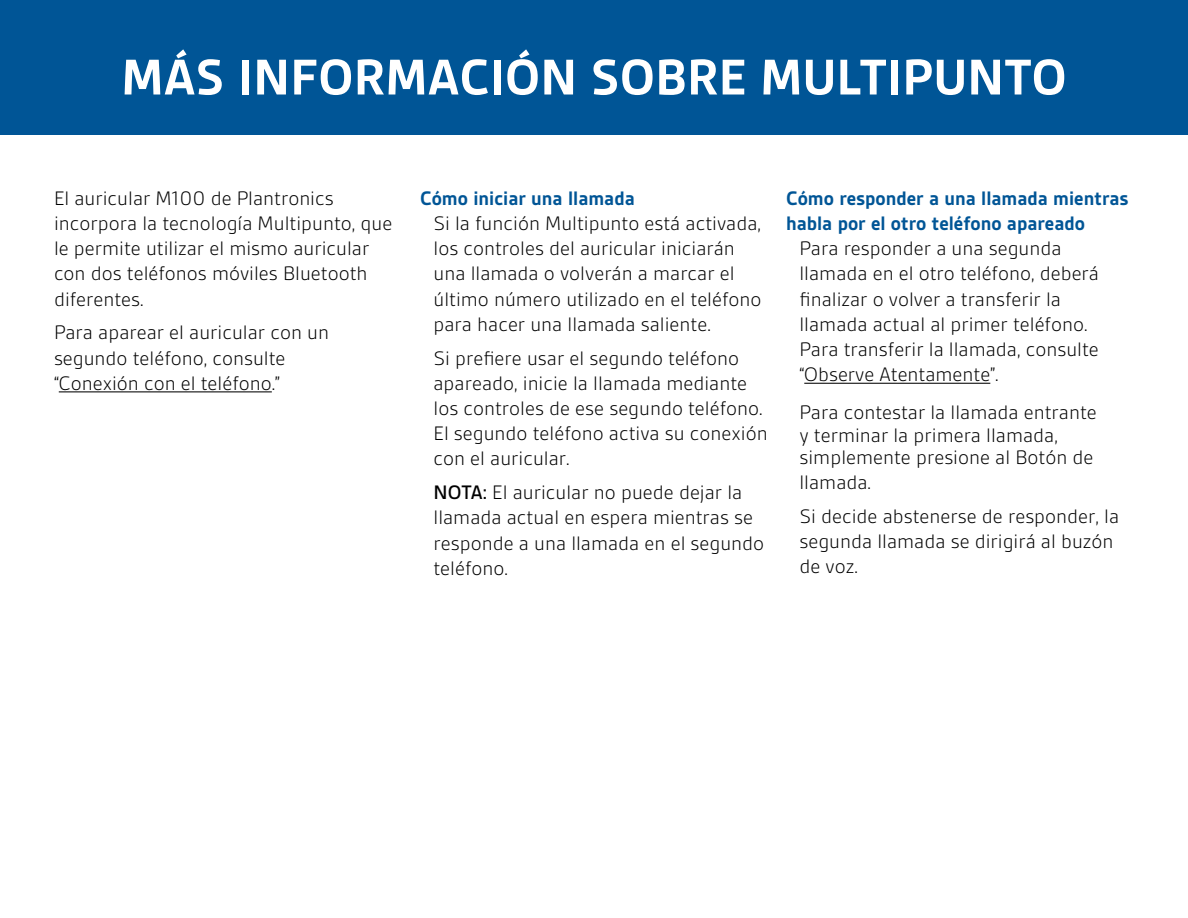
<style>
.page{position:relative;width:1188px;height:918px;background:#fff}
.page>*{position:absolute;margin:0;border:0;box-sizing:border-box;transform-origin:0 0}
.t1{font:700 54px "Gesta";color:#fff}
.t2{font:300 21px/25.2px "Gesta";color:#000}
.t3{font:700 21px/25.2px "Gesta";color:#005596}
.s1{font-weight:500}
</style>
<div class="page">
<div style="left:0;top:0;width:1188px;height:135px;background:#005596"></div>
<hr style="left:59px;top:391px;width:213px;height:1px;background:#000">
<hr style="left:804px;top:383px;width:186px;height:1px;background:#000">
<h1 class="t1" style="left:121px;top:49px;width:947px">MÁS INFORMACIÓN SOBRE MULTIPUNTO</h1>
<p class="t2" style="left:54px;top:186px;width:340px">El auricular M100 de Plantronics incorpora la tecnología Multipunto, que le permite utilizar el mismo auricular con dos teléfonos móviles Bluetooth diferentes.</p>
<p class="t2" style="left:54px;top:320px;width:277px">Para aparear el auricular con un segundo teléfono, consulte “Conexión con el teléfono.”</p>
<p class="t3" style="left:420px;top:185px;width:216px">Cómo iniciar una llamada</p>
<p class="t2" style="left:434px;top:211px;width:330px">Si la función Multipunto está activada, los controles del auricular iniciarán una llamada o volverán a marcar el último número utilizado en el teléfono para hacer una llamada saliente.</p>
<p class="t2" style="left:434px;top:345px;width:336px">Si prefiere usar el segundo teléfono apareado, inicie la llamada mediante los controles de ese segundo teléfono.<br>El segundo teléfono activa su conexión con el auricular.</p>
<p class="t2" style="left:434px;top:480px;width:332px"><span class="s1">NOTA:</span> El auricular no puede dejar la llamada actual en espera mientras se responde a una llamada en el segundo teléfono.</p>
<p class="t3" style="left:786px;top:185px;width:344px">Cómo responder a una llamada mientras habla por el otro teléfono apareado</p>
<p class="t2" style="left:800px;top:236px;width:301px">Para responder a una segunda llamada en el otro teléfono, deberá finalizar o volver a transferir la llamada actual al primer teléfono.<br>Para transferir la llamada, consulte “Observe Atentamente”.</p>
<p class="t2" style="left:800px;top:401px;width:299px;line-height:22.5px">Para contestar la llamada entrante y terminar la primera llamada, simplemente presione al Botón de</p>
<p class="t2" style="left:800px;top:466px;width:321px;line-height:33.9px">llamada.<br>Si decide abstenerse de responder, la</p>
<p class="t2" style="left:800px;top:529px;width:316px">segunda llamada se dirigirá al buzón de voz.</p>
</div>
